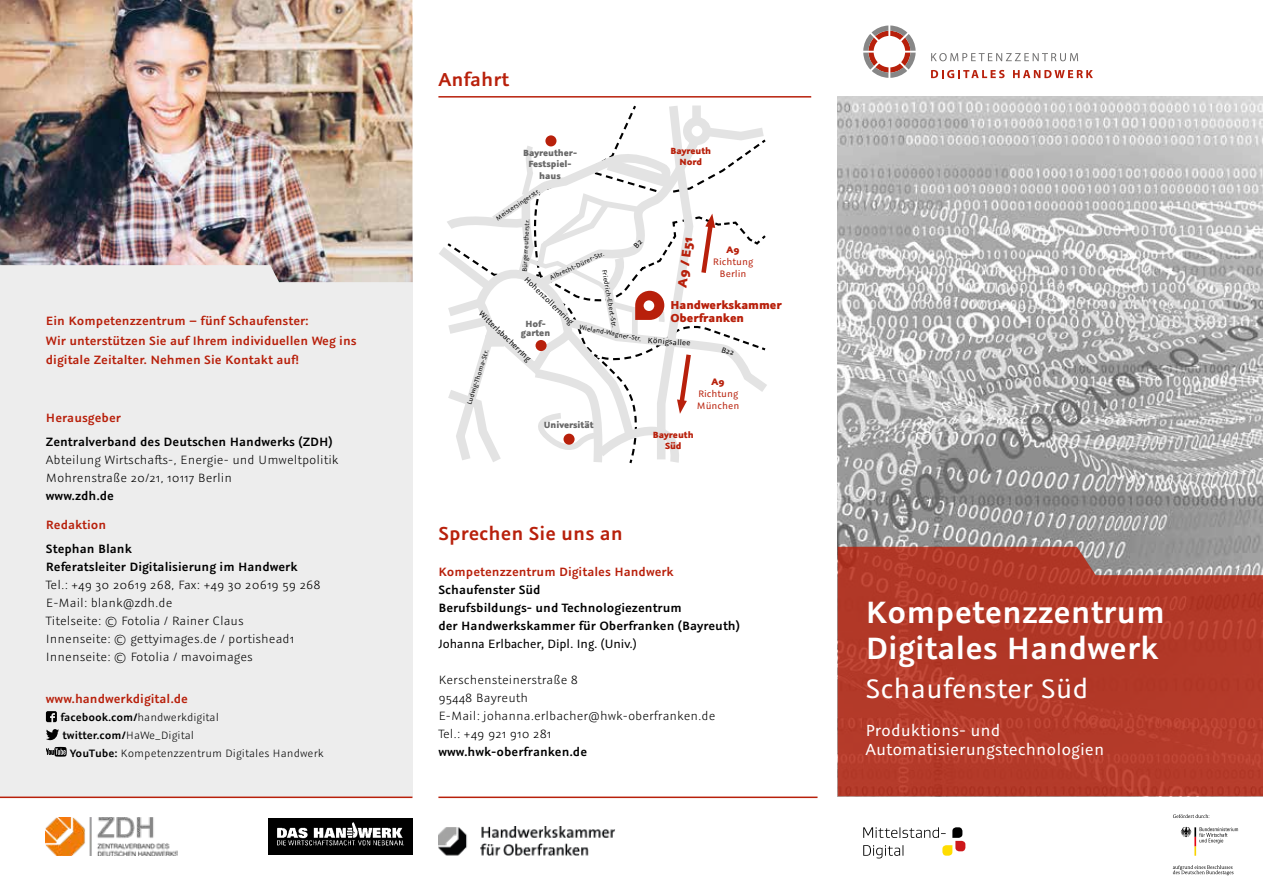
<style>
.page{position:relative;width:1263px;height:893px;background:#fff}
.page>*{position:absolute;margin:0;border:0;box-sizing:border-box;transform-origin:0 0}
.t1{font:700 36px/42px "Graublau Sans";color:#f9e9e1}
.t2{font:600 34.5px/36px "Graublau Sans";color:#fff}
.t3{font:30px "Graublau Sans";color:#fff}
.t4{font:600 21px "Graublau Sans";color:#b8200b}
.t5{font:18px/19.5px "Graublau Sans";color:#fff}
.t6{font:700 14.25px "Graublau Sans";color:#b8200b}
.t7{font:300 13.5px/18px "Graublau Sans";color:#000}
.t8{font:600 13.5px/18px "Graublau Sans";color:#000}
.t9{font:600 13.5px/19.5px "Graublau Sans";color:#b8200b}
.t10{font:13.5px "Graublau Sans";color:#000}
.t11{font:700 12.9px/12.9px "Graublau Sans";color:#b8200b}
.t12{font:300 12px/18px "Graublau Sans";color:#000}
.t13{font:10.5px/12px "Graublau Sans";color:#b8200b;text-align:center}
.t14{font:700 10.5px "Graublau Sans";color:#b8200b}
.t15{font:700 10.05px/11.4px "Graublau Sans";color:#686868;text-align:center}
.t16{font:700 10.05px/11.4px "Graublau Sans";color:#b8200b;text-align:center}
.t17{font:8.55px "Graublau Sans";color:#000}
.t18{font:7.2px "Graublau Sans";color:#000}
.s1{font-weight:600}
</style>
<div class="page">
<svg style="left:1180px;top:827px;width:58px;height:29px"></svg>
<svg style="left:1173px;top:814px;width:37px;height:4px"></svg>
<svg style="left:1173px;top:865px;width:60px;height:10px"></svg>
<svg style="left:863px;top:827px;width:102px;height:31px"></svg>
<svg style="left:931px;top:53px;width:147px;height:8px"></svg>
<svg style="left:931px;top:70px;width:73px;height:8px"></svg>
<svg style="left:1013px;top:70px;width:80px;height:8px"></svg>
<svg style="left:863px;top:26px;width:53px;height:52px"></svg>
<img style="left:838px;top:97px;width:425px;height:450px">
<svg style="left:838px;top:547px;width:425px;height:249px;background:#b23f2f"></svg>
<img style="left:438px;top:826px;width:177px;height:30px">
<hr style="left:438px;top:96px;width:373px;height:2px;background:#b8200b">
<hr style="left:438px;top:796px;width:379px;height:2px;background:#b8200b">
<img style="left:269px;top:818px;width:143px;height:37px">
<div style="left:0;top:245px;width:412px;height:552px;background:#ededed"></div>
<svg style="left:46px;top:711px;width:11px;height:11px"></svg>
<svg style="left:46px;top:729px;width:13px;height:11px"></svg>
<svg style="left:46px;top:747px;width:21px;height:10px"></svg>
<img style="left:0;top:0;width:412px;height:282px">
<hr style="left:0;top:796px;width:412px;height:2px;background:#b8200b">
<img style="left:46px;top:817px;width:132px;height:39px">
<svg style="left:438px;top:97px;width:339px;height:367px"></svg>
<p class="t9" style="left:46px;top:311px;width:312px">Ein Kompetenzzentrum – fünf Schaufenster:<br>Wir unterstützen Sie auf Ihrem individuellen Weg ins digitale Zeitalter. Nehmen Sie Kontakt auf!</p>
<p class="t9" style="left:46px;top:408px;width:77px">Herausgeber</p>
<p class="t8" style="left:46px;top:432px;width:288px">Zentralverband des Deutschen Handwerks (ZDH)</p>
<p class="t7" style="left:46px;top:450px;width:294px">Abteilung Wirtschafts-, Energie- und Umweltpolitik<br>Mohrenstraße 20/21, 10117 Berlin</p>
<p class="t8" style="left:46px;top:486px;width:70px">www.zdh.de</p>
<p class="t9" style="left:46px;top:514px;width:62px">Redaktion</p>
<p class="t8" style="left:46px;top:539px;width:253px">Stephan Blank<br>Referatsleiter Digitalisierung im Handwerk</p>
<p class="t7" style="left:46px;top:575px;width:276px">Tel.: +49 30 20619 268, Fax: +49 30 20619 59 268<br>E-Mail: blank@zdh.de<br>Titelseite: © Fotolia / Rainer Claus<br>Innenseite: © gettyimages.de / portishead1<br>Innenseite: © Fotolia / mavoimages</p>
<p class="t9" style="left:46px;top:688px;width:144px">www.handwerkdigital.de</p>
<p class="t12" style="left:60px;top:707px;width:160px"><span class="s1">facebook.com/</span>handwerkdigital <span class="s1">twitter.com/</span>HaWe_Digital</p>
<p class="t12" style="left:70px;top:743px;width:255px"><span class="s1">YouTube:</span> Kompetenzzentrum Digitales Handwerk</p>
<h3 class="t4" style="left:438px;top:66px;width:72px">Anfahrt</h3>
<p class="t15" style="left:523px;top:147px;width:55px">Bayreuther-<br>Festspiel&shy;haus</p>
<p class="t18" style="left:494px;top:215px;width:53px;rotate:-34deg">Meistersingerstr.</p>
<p class="t18" style="left:520px;top:272px;width:54px;rotate:-87deg">Bürgerreutherstr.</p>
<p class="t18" style="left:548px;top:274px;width:60px;rotate:-25deg">Albrecht-Dürer-Str.</p>
<p class="t18" style="left:609px;top:269px;width:60px;rotate:80deg">Friedrich-Ebert-Str.</p>
<p class="t17" style="left:529px;top:274px;width:66px;rotate:44deg">Hohenzollernring</p>
<p class="t17" style="left:484px;top:308px;width:70px;rotate:44deg">WitterlsbacherrIng</p>
<p class="t15" style="left:521px;top:319px;width:31px;line-height:9px">Hof&shy;garten</p>
<p class="t18" style="left:580px;top:322px;width:64px;rotate:11deg">Wieland-Wagner-Str.</p>
<p class="t18" style="left:465px;top:403px;width:59px;rotate:-72deg">Ludwig-Thoma-Str.</p>
<p class="t15" style="left:544px;top:419px;width:51px">Universität</p>
<p class="t16" style="left:670px;top:145px;width:42px">Bayreuth<br>Nord</p>
<p class="t6" style="left:673px;top:286px;width:52px;rotate:-83deg">A9 / E51</p>
<p class="t14" style="left:726px;top:243px;width:15px">A9</p>
<p class="t13" style="left:713px;top:255px;width:42px">Richtung<br>Berlin</p>
<p class="t11" style="left:670px;top:298px;width:113px">Handwerkskammer<br>Oberfranken</p>
<p class="t17" style="left:648px;top:335px;width:44px;rotate:4deg">Königsallee</p>
<p class="t14" style="left:712px;top:375px;width:15px">A9</p>
<p class="t13" style="left:697px;top:387px;width:44px;text-align:left">Richtung<br>München</p>
<p class="t16" style="left:653px;top:428px;width:42px">Bayreuth<br>Süd</p>
<h3 class="t4" style="left:438px;top:520px;width:186px">Sprechen Sie uns an</h3>
<p class="t9" style="left:438px;top:562px;width:237px">Kompetenzzentrum Digitales Handwerk</p>
<p class="t8" style="left:438px;top:580px;width:303px">Schaufenster Süd<br>Berufsbildungs- und Technologiezentrum<br>der Handwerkskammer für Oberfranken (Bayreuth)</p>
<p class="t10" style="left:438px;top:636px;width:200px">Johanna Erlbacher, Dipl. Ing. (Univ.)</p>
<p class="t7" style="left:438px;top:670px;width:279px">Kerschensteinerstraße 8<br>95448 Bayreuth<br>E-Mail: johanna.erlbacher@hwk-oberfranken.de<br>Tel.: +49 921 910 281</p>
<p class="t8" style="left:438px;top:742px;width:150px">www.hwk-oberfranken.de</p>
<h1 class="t1" style="left:863px;top:577px;width:321px">Kompetenzzentrum digitales Handwerk:</h1>
<h2 class="t2" style="left:865px;top:594px;width:301px">Kompetenzzentrum<br>Digitales Handwerk</h2>
<h3 class="t3" style="left:865px;top:670px;width:225px">Schaufenster Süd</h3>
<h3 class="t5" style="left:865px;top:720px;width:240px">Produktions- und<br>Automatisierungstechnologien</h3>
</div>
